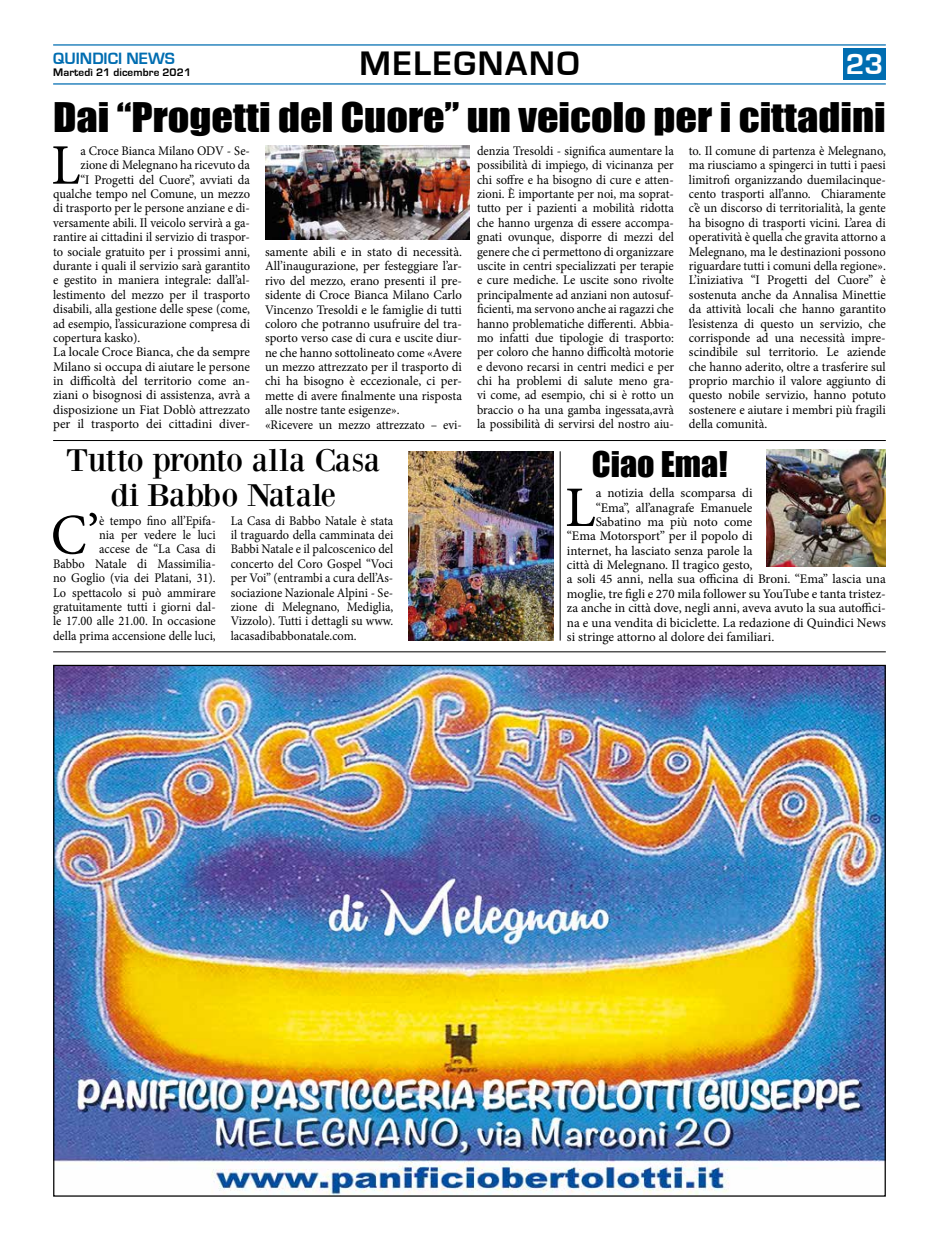
<style>
.page{position:relative;width:939px;height:1241px;background:#fff}
.page>*{position:absolute;margin:0;border:0;box-sizing:border-box;transform-origin:0 0}
.t1{font:57.38px "Minion Pro";color:#000;scale:.94 1}
.t2{font:57.38px "Minion Pro";color:#000;scale:.95 1}
.t3{font:57.38px "Minion Pro";color:#000}
.t4{font:37.5px "Impact";color:#000;scale:1.13 1}
.t5{font:700 35px "Eurostile";letter-spacing:.05em;color:#000}
.t6{font:32.5px/35px "Bodoni XT";letter-spacing:-.035em;color:#000;text-align:center;scale:1.05 1}
.t7{font:32.5px "Impact";color:#000;scale:1.05 1}
.t8{font:700 30px "Eurostile";color:#fff}
.t9{font:700 16.88px "Eurostile";color:#006db1}
.t10{font:13.12px/14.4px "Minion Pro";color:#000;text-align:justify;scale:.95 1}
.t11{font:13.12px/14.4px "Minion Pro";color:#000}
.t12{font:13.12px/14.4px "Minion Pro";color:#000;text-align:right;scale:.94 1}
.t13{font:700 11.25px "Eurostile";letter-spacing:.01em;color:#000}
</style>
<div class="page">
<div style="left:843px;top:48px;width:43px;height:32px;background:#006db1"></div>
<hr style="left:53px;top:44px;width:833px;height:2px;background:#006db1">
<hr style="left:53px;top:83px;width:833px;height:2px;background:#006db1">
<hr style="left:53px;top:651px;width:833px;height:1px;background:#000">
<hr style="left:53px;top:440px;width:833px;height:1px;background:#000">
<img style="left:55px;top:666px;width:829px;height:528px">
<img style="left:265px;top:145px;width:204px;height:94px">
<img style="left:408px;top:451px;width:146px;height:189px">
<img style="left:767px;top:449px;width:119px;height:117px">
<hr style="left:560px;top:451px;width:1px;height:189px;background:#000">
<h3 class="t5" style="left:360px;top:45px;width:221px">MELEGNANO</h3>
<h2 class="t4" style="left:53px;top:89px;width:738px">Dai “Progetti del Cuore” un veicolo per i cittadini</h2>
<h1 class="t2" style="left:51px;top:127px;width:32px">L</h1>
<p class="t10" style="left:80px;top:144px;width:180px">a Croce Bianca Milano ODV - Se-</p>
<p class="t9" style="left:53px;top:49px;width:123px">QUINDICI NEWS</p>
<p class="t13" style="left:53px;top:66px;width:139px">Martedì 21 dicembre 2021</p>
<h3 class="t8" style="left:846px;top:48px;width:39px">23</h3>
<p class="t10" style="left:477px;top:144px;width:209px">denzia Tresoldi - significa aumentare la possibilità di impiego, di vicinanza per chi soffre e ha bisogno di cure e atten&shy;zioni. È importante per noi, ma soprat&shy;tutto per i pazienti a mobilità ridotta che hanno urgenza di essere accompa&shy;gnati ovunque, disporre di mezzi del genere che ci permettono di organizzare uscite in centri specializzati per terapie e cure mediche. Le uscite sono rivolte principalmente ad anziani non autosuf&shy;ficienti, ma servono anche ai ragazzi che hanno problematiche differenti. Abbia&shy;mo infatti due tipologie di trasporto: per coloro che hanno difficoltà motorie e devono recarsi in centri medici e per chi ha problemi di salute meno gra&shy;vi come, ad esempio, chi si è rotto un braccio o ha una gamba ingessata,avrà la possibilità di servirsi del nostro aiu-</p>
<p class="t10" style="left:689px;top:144px;width:209px">to. Il comune di partenza è Melegnano, ma riusciamo a spingerci in tutti i paesi limitrofi organizzando duemilacinque&shy;cento trasporti all’anno. Chiaramente c’è un discorso di territorialità, la gente ha bisogno di trasporti vicini. L’area di operatività è quella che gravita attorno a Melegnano, ma le destinazioni possono riguardare tutti i comuni della regione».<br>L’iniziativa “I Progetti del Cuore” è sostenuta anche da Annalisa Minettie da attività locali che hanno garantito l’esistenza di questo un servizio, che corrisponde ad una necessità impre&shy;scindibile sul territorio. Le aziende che hanno aderito, oltre a trasferire sul proprio marchio il valore aggiunto di questo nobile servizio, hanno potuto sostenere e aiutare i membri più fragili della comunità.</p>
<p class="t10" style="left:80px;top:158px;width:180px">zione di Melegnano ha ricevuto da</p>
<p class="t10" style="left:80px;top:172px;width:180px">“I Progetti del Cuore”, avviati da</p>
<p class="t10" style="left:53px;top:187px;width:209px">qualche tempo nel Comune, un mezzo</p>
<p class="t10" style="left:53px;top:201px;width:209px">di trasporto per le persone anziane e di-</p>
<p class="t10" style="left:53px;top:215px;width:209px">versamente abili. Il veicolo servirà a ga-</p>
<p class="t10" style="left:53px;top:230px;width:209px">rantire ai cittadini il servizio di traspor-</p>
<p class="t10" style="left:53px;top:244px;width:209px">to sociale gratuito per i prossimi anni,</p>
<p class="t10" style="left:53px;top:258px;width:209px">durante i quali il servizio sarà garantito</p>
<p class="t10" style="left:53px;top:273px;width:209px">e gestito in maniera integrale: dall’al-</p>
<p class="t10" style="left:53px;top:287px;width:209px">lestimento del mezzo per il trasporto</p>
<p class="t10" style="left:53px;top:302px;width:209px">disabili, alla gestione delle spese (come,</p>
<p class="t10" style="left:53px;top:316px;width:209px">ad esempio, l’assicurazione compresa di</p>
<p class="t10" style="left:53px;top:330px;width:93px">copertura kasko).</p>
<p class="t11" style="left:53px;top:345px;width:198px">La locale Croce Bianca, che da sempre</p>
<p class="t11" style="left:53px;top:359px;width:198px">Milano si occupa di aiutare le persone</p>
<p class="t11" style="left:53px;top:373px;width:198px">in difficoltà del territorio come an-</p>
<p class="t11" style="left:53px;top:388px;width:198px">ziani o bisognosi di assistenza, avrà a</p>
<p class="t11" style="left:53px;top:402px;width:198px">disposizione un Fiat Doblò attrezzato</p>
<p class="t11" style="left:53px;top:417px;width:198px">per il trasporto dei cittadini diver-</p>
<p class="t11" style="left:265px;top:244px;width:198px">samente abili e in stato di necessità.<br>All’inaugurazione, per festeggiare l’ar&shy;rivo del mezzo, erano presenti il pre&shy;sidente di Croce Bianca Milano Carlo Vincenzo Tresoldi e le famiglie di tutti coloro che potranno usufruire del tra&shy;sporto verso case di cura e uscite diur&shy;ne che hanno sottolineato come «Avere un mezzo attrezzato per il trasporto di chi ha bisogno è eccezionale, ci per&shy;mette di avere finalmente una risposta alle nostre tante esigenze».<br>«Ricevere un mezzo attrezzato – evi-</p>
<h3 class="t6" style="left:66px;top:442px;width:301px">Tutto pronto alla Casa di Babbo Natale</h3>
<h3 class="t7" style="left:592px;top:439px;width:131px">Ciao Ema!</h3>
<h1 class="t1" style="left:51px;top:496px;width:53px">C’</h1>
<h1 class="t3" style="left:565px;top:469px;width:32px">L</h1>
<p class="t11" style="left:596px;top:486px;width:158px">a notizia della scomparsa di</p>
<p class="t11" style="left:596px;top:500px;width:158px">“Ema”, all’anagrafe Emanuele</p>
<p class="t11" style="left:596px;top:514px;width:158px">Sabatino ma più noto come</p>
<p class="t11" style="left:567px;top:529px;width:187px">“Ema Motorsport” per il popolo di</p>
<p class="t11" style="left:567px;top:543px;width:187px">internet, ha lasciato senza parole la</p>
<p class="t11" style="left:567px;top:557px;width:187px">città di Melegnano. Il tragico gesto,</p>
<p class="t11" style="left:567px;top:572px;width:320px">a soli 45 anni, nella sua officina di Broni. “Ema” lascia una</p>
<p class="t11" style="left:567px;top:586px;width:320px">moglie, tre figli e 270 mila follower su YouTube e tanta tristez-</p>
<p class="t11" style="left:567px;top:601px;width:320px">za anche in città dove, negli anni, aveva avuto la sua autoffici-</p>
<p class="t11" style="left:567px;top:615px;width:320px">na e una vendita di biciclette. La redazione di Quindici News</p>
<p class="t11" style="left:567px;top:629px;width:209px">si stringe attorno al dolore dei familiari.</p>
<p class="t12" style="left:53px;top:513px;width:174px">è tempo fino all’Epifa-<br>nia per vedere le luci<br>accese de “La Casa di<br>Babbo Natale di Massimilia&shy;no Goglio (via dei Platani, 31).<br>Lo spettacolo si può ammirare gratuitamente tutti i giorni dal&shy;le 17.00 alle 21.00. In occasione della prima accensione delle luci,</p>
<p class="t12" style="left:231px;top:513px;width:174px;text-align:justify">La Casa di Babbo Natale è stata il traguardo della camminata dei Babbi Natale e il palcoscenico del concerto del Coro Gospel “Voci per Voi” (entrambi a cura dell’As&shy;sociazione Nazionale Alpini - Se&shy;zione di Melegnano, Mediglia, Vizzolo). Tutti i dettagli su www. lacasadibabbonatale.com.</p>
</div>
